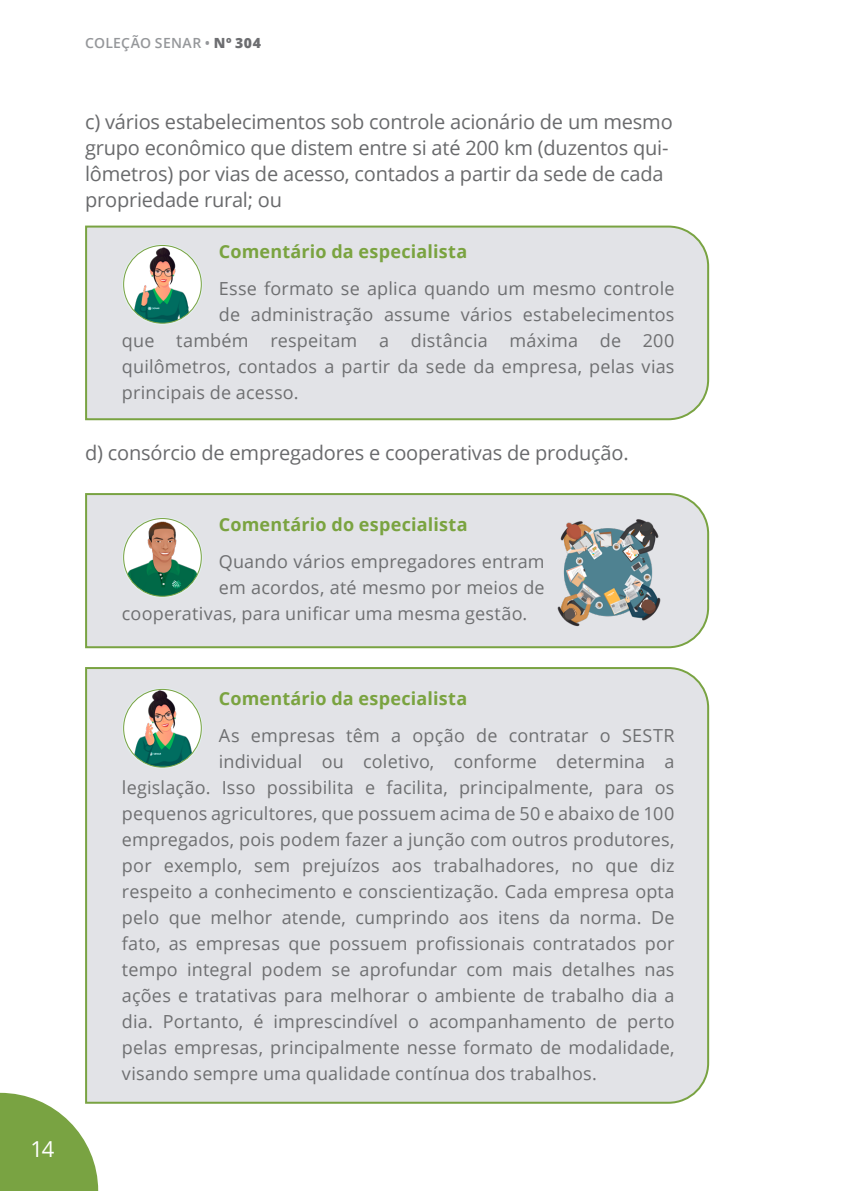
<style>
.page{position:relative;width:851px;height:1191px;background:#fff}
.page>*{position:absolute;margin:0;border:0;box-sizing:border-box;transform-origin:0 0}
.t1{font:22px "Open Sans";color:#fff}
.t2{font:20px/26px "Open Sans";letter-spacing:-.01em;color:#696a6c}
.t3{font:18px "Open Sans";letter-spacing:.01em;color:#6e6f71}
.t4{font:700 18px "Open Sans";letter-spacing:.01em;color:#7aa340}
.t5{font:600 14px "Open Sans";letter-spacing:.025em;color:#95979a}
.s1{font-weight:800;color:#6d6e71}
</style>
<div class="page">
<svg style="left:0;top:1092px;width:99px;height:99px"></svg>
<div style="left:85px;top:225px;width:625px;height:196px;background:#e2e3e7"></div>
<svg style="left:122px;top:244px;width:81px;height:81px"></svg>
<img style="left:124px;top:245px;width:77px;height:78px;border-radius:39px">
<div style="left:123px;top:245px;width:79px;height:79px;border:1px solid #79a342;border-radius:50%"></div>
<div style="left:85px;top:493px;width:625px;height:156px;background:#e2e3e7"></div>
<img style="left:551px;top:518px;width:115px;height:108px">
<svg style="left:122px;top:517px;width:81px;height:81px"></svg>
<img style="left:124px;top:518px;width:77px;height:78px;border-radius:39px">
<div style="left:123px;top:518px;width:79px;height:79px;border:1px solid #79a342;border-radius:50%"></div>
<div style="left:84px;top:667px;width:626px;height:437px;background:#e2e3e7"></div>
<svg style="left:122px;top:688px;width:81px;height:81px"></svg>
<img style="left:124px;top:689px;width:77px;height:78px;border-radius:39px">
<div style="left:123px;top:689px;width:79px;height:78px;border:1px solid #79a342;border-radius:50%"></div>
<p class="t1" style="left:31px;top:1133px;width:25px">14</p>
<p class="t5" style="left:85px;top:33px;width:177px">COLEÇÃO SENAR • <span class="s1">Nº 304</span></p>
<p class="t2" style="left:85px;top:108px;width:589px">c) vários estabelecimentos sob controle acionário de um mesmo grupo econômico que distem entre si até 200 km (duzentos qui&shy;lômetros) por vias de acesso, contados a partir da sede de cada propriedade rural; ou</p>
<p class="t4" style="left:219px;top:238px;width:250px">Comentário da especialista</p>
<p class="t3" style="left:219px;top:276px;width:457px">Esse formato se aplica quando um mesmo controle</p>
<p class="t3" style="left:219px;top:302px;width:457px">de administração assume vários estabelecimentos</p>
<p class="t3" style="left:122px;top:328px;width:554px">que também respeitam a distância máxima de 200</p>
<p class="t3" style="left:122px;top:354px;width:554px">quilômetros, contados a partir da sede da empresa, pelas vias</p>
<p class="t3" style="left:122px;top:380px;width:178px">principais de acesso.</p>
<p class="t2" style="left:85px;top:439px;width:545px">d) consórcio de empregadores e cooperativas de produção.</p>
<p class="t4" style="left:219px;top:511px;width:250px">Comentário do especialista</p>
<p class="t3" style="left:219px;top:549px;width:327px">Quando vários empregadores entram</p>
<p class="t3" style="left:219px;top:575px;width:327px">em acordos, até mesmo por meios de</p>
<p class="t3" style="left:122px;top:601px;width:407px">cooperativas, para unificar uma mesma gestão.</p>
<p class="t4" style="left:219px;top:685px;width:250px">Comentário da especialista</p>
<p class="t3" style="left:219px;top:723px;width:457px">As empresas têm a opção de contratar o SESTR</p>
<p class="t3" style="left:219px;top:749px;width:457px">individual ou coletivo, conforme determina a</p>
<p class="t3" style="left:122px;top:775px;width:554px">legislação. Isso possibilita e facilita, principalmente, para os</p>
<p class="t3" style="left:122px;top:801px;width:554px">pequenos agricultores, que possuem acima de 50 e abaixo de 100</p>
<p class="t3" style="left:122px;top:827px;width:554px">empregados, pois podem fazer a junção com outros produtores,</p>
<p class="t3" style="left:122px;top:853px;width:554px">por exemplo, sem prejuízos aos trabalhadores, no que diz</p>
<p class="t3" style="left:122px;top:879px;width:554px">respeito a conhecimento e conscientização. Cada empresa opta</p>
<p class="t3" style="left:122px;top:905px;width:554px">pelo que melhor atende, cumprindo aos itens da norma. De</p>
<p class="t3" style="left:122px;top:931px;width:554px">fato, as empresas que possuem profissionais contratados por</p>
<p class="t3" style="left:122px;top:957px;width:554px">tempo integral podem se aprofundar com mais detalhes nas</p>
<p class="t3" style="left:122px;top:983px;width:554px">ações e tratativas para melhorar o ambiente de trabalho dia a</p>
<p class="t3" style="left:122px;top:1009px;width:554px">dia. Portanto, é imprescindível o acompanhamento de perto</p>
<p class="t3" style="left:122px;top:1035px;width:554px">pelas empresas, principalmente nesse formato de modalidade,</p>
<p class="t3" style="left:122px;top:1061px;width:476px">visando sempre uma qualidade contínua dos trabalhos.</p>
</div>
